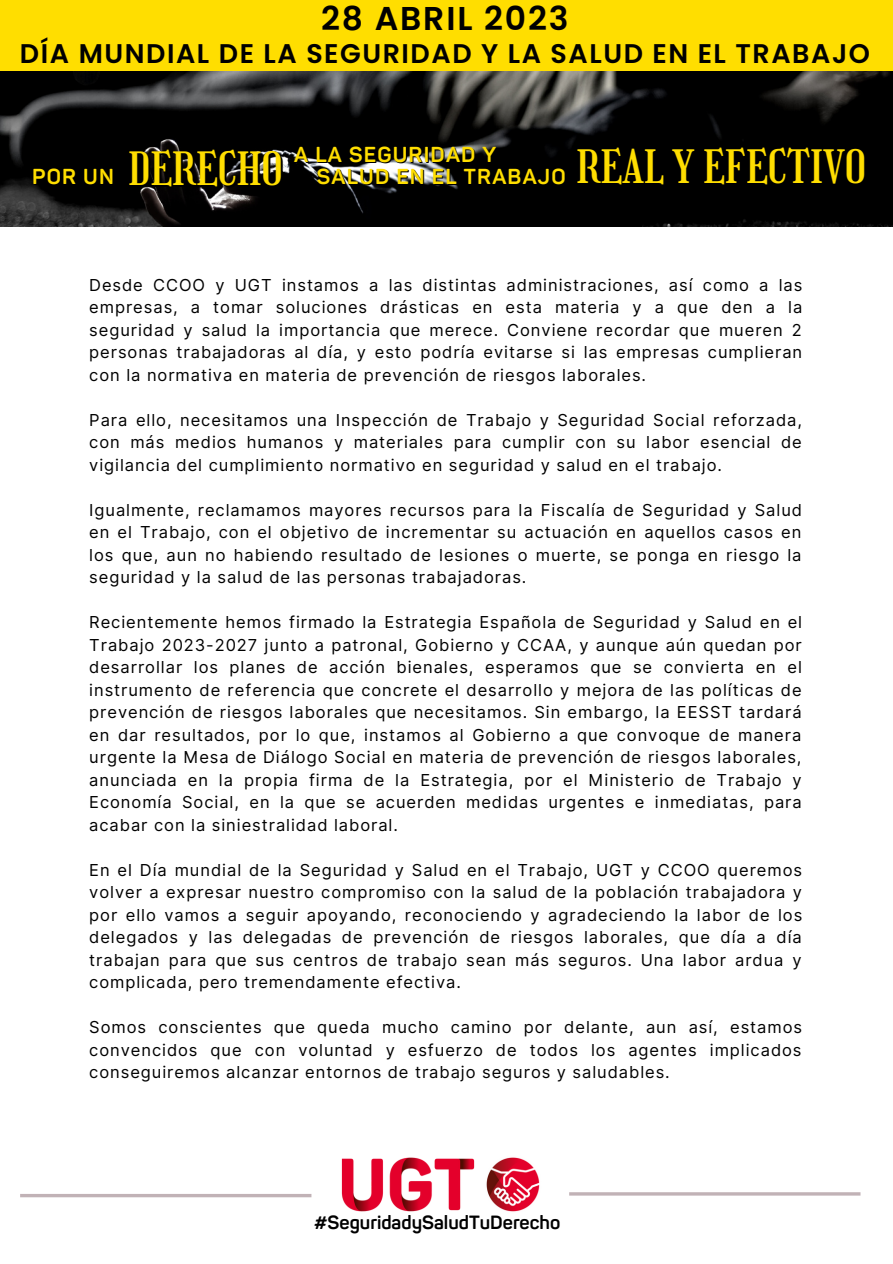
<style>
.page{position:relative;width:893px;height:1264px;background:#fff}
.page>*{position:absolute;margin:0;border:0;box-sizing:border-box;transform-origin:0 0}
.t1{font:44.85px "Girassol";color:#ffde00}
.t2{font:600 33px "Poppins";letter-spacing:.055em;color:#000}
.t3{font:600 27px "Poppins";letter-spacing:.055em;color:#000}
.t4{font:700 21.3px/21.8px "Panton";letter-spacing:.055em;color:#ffde00}
.t5{font:700 18.9px "Panton";color:#000}
.t6{font:16.5px/22.5px "Inter";letter-spacing:.055em;color:#000;text-align:justify}
.s1{font-family:"Panton";font-weight:700;font-size:21.3px}
.s2{font-family:"Girassol";font-weight:400;font-size:44.85px}
</style>
<div class="page">
<hr style="left:569px;top:1192px;width:291px;height:3px;background:#c1b2b6">
<svg style="left:20px;top:1194px;width:291px;height:3px"></svg>
<img style="left:341px;top:1157px;width:199px;height:55px">
<img style="left:0;top:71px;width:892px;height:156px">
<div style="left:0;top:0;width:892px;height:71px;background:#ffde00"></div>
<h2 class="t2" style="left:321px;top:-4px;width:249px">28 ABRIL 2023</h2>
<h3 class="t3" style="left:20px;top:35px;width:851px">DÍA MUNDIAL DE LA SEGURIDAD Y LA SALUD EN EL TRABAJO</h3>
<h1 class="t1" style="left:32px;top:143px;width:252px"><span class="s1">POR UN</span> DERECHO</h1>
<p class="t4" style="left:316px;top:144px;width:551px;text-indent:-22px">A LA SEGURIDAD Y<br>SALUD EN EL TRABAJO <span class="s2">REAL Y EFECTIVO</span></p>
<p class="t6" style="left:89px;top:273px;width:714px">Desde CCOO y UGT instamos a las distintas administraciones, así como a las empresas, a tomar soluciones drásticas en esta materia y a que den a la seguridad y salud la importancia que merece. Conviene recordar que mueren 2 personas trabajadoras al día, y esto podría evitarse si las empresas cumplieran con la normativa en materia de prevención de riesgos laborales.</p>
<p class="t6" style="left:89px;top:408px;width:714px">Para ello, necesitamos una Inspección de Trabajo y Seguridad Social reforzada, con más medios humanos y materiales para cumplir con su labor esencial de vigilancia del cumplimiento normativo en seguridad y salud en el trabajo.</p>
<p class="t6" style="left:89px;top:498px;width:714px">Igualmente, reclamamos mayores recursos para la Fiscalía de Seguridad y Salud en el Trabajo, con el objetivo de incrementar su actuación en aquellos casos en los que, aun no habiendo resultado de lesiones o muerte, se ponga en riesgo la seguridad y la salud de las personas trabajadoras.</p>
<p class="t6" style="left:89px;top:611px;width:714px">Recientemente hemos firmado la Estrategia Española de Seguridad y Salud en el Trabajo 2023-2027 junto a patronal, Gobierno y CCAA, y aunque aún quedan por desarrollar los planes de acción bienales, esperamos que se convierta en el instrumento de referencia que concrete el desarrollo y mejora de las políticas de prevención de riesgos laborales que necesitamos. Sin embargo, la EESST tardará en dar resultados, por lo que, instamos al Gobierno a que convoque de manera urgente la Mesa de Diálogo Social en materia de prevención de riesgos laborales, anunciada en la propia firma de la Estrategia, por el Ministerio de Trabajo y Economía Social, en la que se acuerden medidas urgentes e inmediatas, para acabar con la siniestralidad laboral.</p>
<p class="t6" style="left:89px;top:858px;width:714px">En el Día mundial de la Seguridad y Salud en el Trabajo, UGT y CCOO queremos volver a expresar nuestro compromiso con la salud de la población trabajadora y por ello vamos a seguir apoyando, reconociendo y agradeciendo la labor de los delegados y las delegadas de prevención de riesgos laborales, que día a día trabajan para que sus centros de trabajo sean más seguros. Una labor ardua y complicada, pero tremendamente efectiva.</p>
<p class="t6" style="left:89px;top:1015px;width:714px">Somos conscientes que queda mucho camino por delante, aun así, estamos convencidos que con voluntad y esfuerzo de todos los agentes implicados conseguiremos alcanzar entornos de trabajo seguros y saludables.</p>
<p class="t5" style="left:314px;top:1211px;width:247px">#SeguridadySaludTuDerecho</p>
</div>
